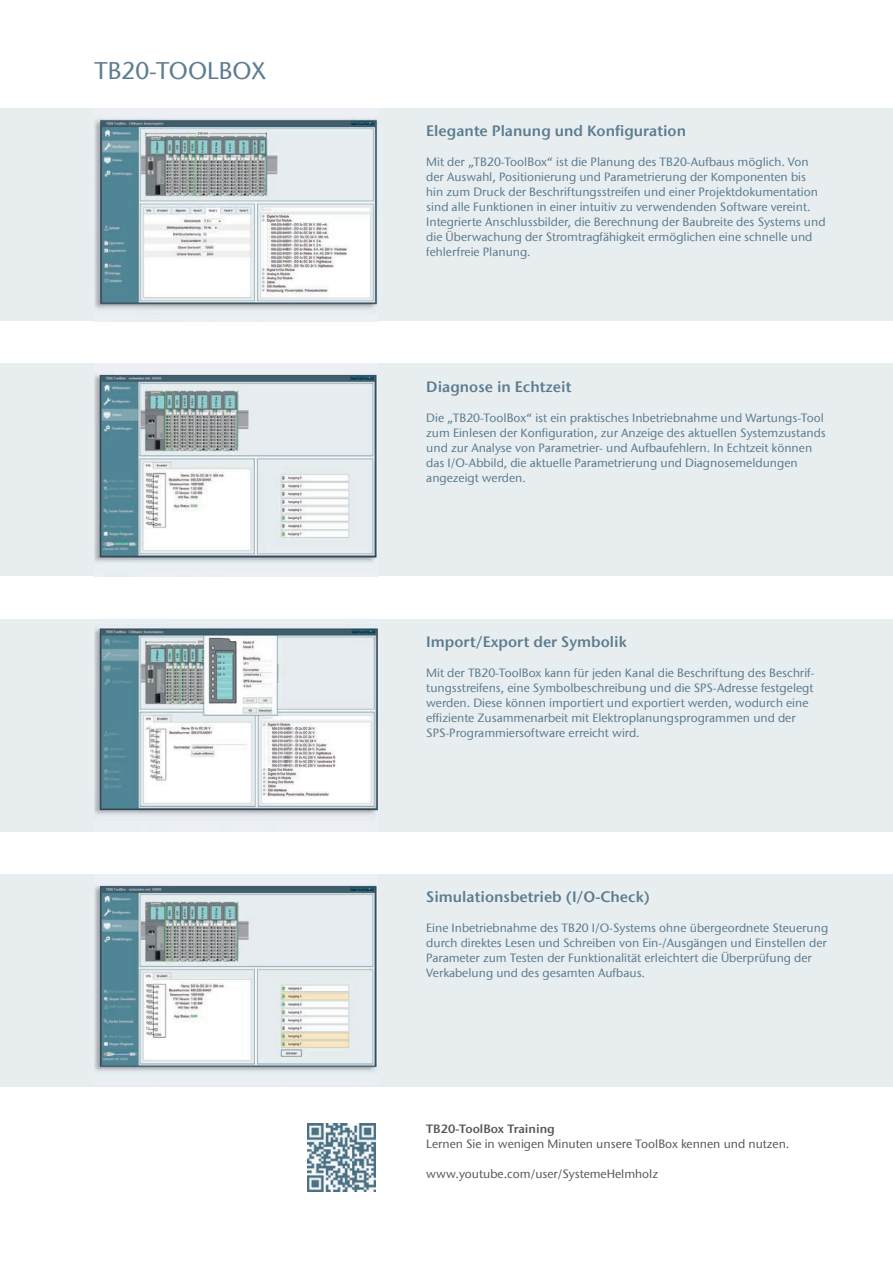
<style>
.page{position:relative;width:893px;height:1263px;background:#fff}
.page>*{position:absolute;margin:0;border:0;box-sizing:border-box;transform-origin:0 0}
.t1{font:500 24px "ITC Stone Sans Com";color:#5c7d8f}
.t2{font:15px "ITC Stone Sans Com Semi";color:#5c7d8f}
.t3{font:500 12px/15px "ITC Stone Sans Com";color:#5c7d8f}
.t4{font:500 12px "ITC Stone Sans Com";color:#57585a}
.t5{font:12px "ITC Stone Sans Com Semi";color:#57585a}
</style>
<div class="page">
<img style="left:308px;top:1123px;width:68px;height:68px">
<div style="left:0;top:108px;width:893px;height:213px;background:#e8edf0"></div>
<div style="left:0;top:364px;width:893px;height:212px;background:#e8edf0"></div>
<div style="left:0;top:619px;width:893px;height:212px;background:#e8edf0"></div>
<div style="left:0;top:874px;width:893px;height:212px;background:#e8edf0"></div>
<img style="left:95px;top:118px;width:282px;height:191px">
<img style="left:95px;top:374px;width:282px;height:188px">
<img style="left:95px;top:628px;width:282px;height:187px">
<img style="left:95px;top:885px;width:282px;height:186px">
<h1 class="t1" style="left:95px;top:56px;width:173px">TB20-TOOLBOX</h1>
<p class="t2" style="left:426px;top:122px;width:261px">Elegante Planung und Konfiguration</p>
<p class="t3" style="left:426px;top:155px;width:401px">Mit der „TB20-ToolBox“ ist die Planung des TB20-Aufbaus möglich. Von der Auswahl, Positionierung und Parametrierung der Komponenten bis hin zum Druck der Beschriftungsstreifen und einer Projektdokumentation sind alle Funktionen in einer intuitiv zu verwendenden Software vereint.<br>Integrierte Anschlussbilder, die Berechnung der Baubreite des Systems und die Überwachung der Stromtragfähigkeit ermöglichen eine schnelle und fehlerfreie Planung.</p>
<p class="t2" style="left:426px;top:377px;width:147px">Diagnose in Echtzeit</p>
<p class="t3" style="left:426px;top:410px;width:401px">Die „TB20-ToolBox“ ist ein praktisches Inbetriebnahme und Wartungs-Tool zum Einlesen der Konfiguration, zur Anzeige des aktuellen Systemzustands und zur Analyse von Parametrier- und Aufbaufehlern. In Echtzeit können das I/O-Abbild, die aktuelle Parametrierung und Diagnosemeldungen angezeigt werden.</p>
<p class="t2" style="left:426px;top:632px;width:202px">Import/Export der Symbolik</p>
<p class="t3" style="left:426px;top:665px;width:390px">Mit der TB20-ToolBox kann für jeden Kanal die Beschriftung des Beschrif&shy;tungsstreifens, eine Symbolbeschreibung und die SPS-Adresse festgelegt werden. Diese können importiert und exportiert werden, wodurch eine effiziente Zusammenarbeit mit Elektroplanungsprogrammen und der SPS-Programmiersoftware erreicht wird.</p>
<p class="t2" style="left:426px;top:887px;width:225px">Simulationsbetrieb (I/O-Check)</p>
<p class="t3" style="left:426px;top:920px;width:403px">Eine Inbetriebnahme des TB20 I/O-Systems ohne übergeordnete Steuerung durch direktes Lesen und Schreiben von Ein-/Ausgängen und Einstellen der Parameter zum Testen der Funktionalität erleichtert die Überprüfung der Verkabelung und des gesamten Aufbaus.</p>
<p class="t5" style="left:426px;top:1121px;width:130px">TB20-ToolBox Training</p>
<p class="t4" style="left:426px;top:1136px;width:365px">Lernen Sie in wenigen Minuten unsere ToolBox kennen und nutzen.</p>
<p class="t4" style="left:426px;top:1166px;width:233px">www.youtube.com/user/SystemeHelmholz</p>
</div>
